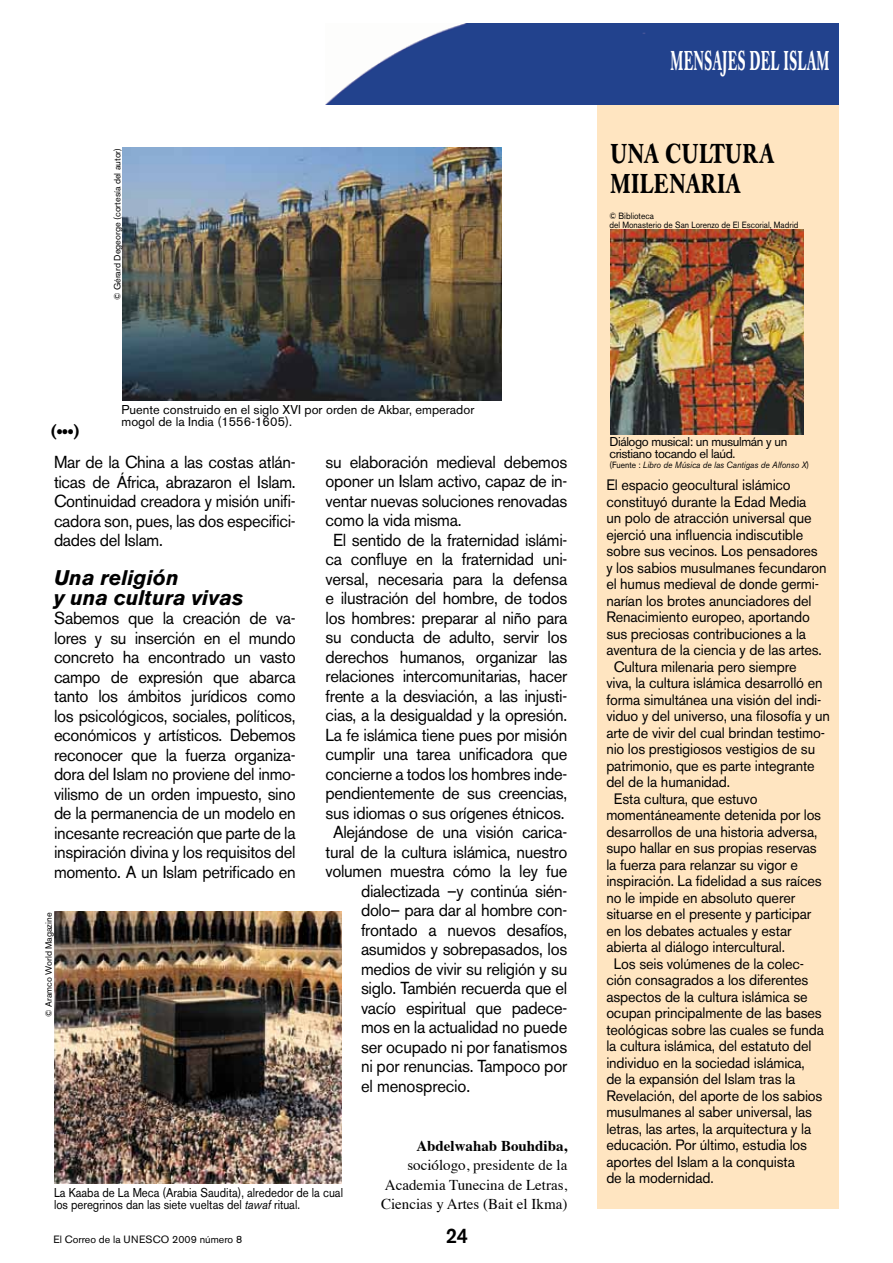
<style>
.page{position:relative;width:893px;height:1263px;background:#fff}
.page>*{position:absolute;margin:0;border:0;box-sizing:border-box;transform-origin:0 0}
.t1{font:700 27px/30px "Caslon Book BE";letter-spacing:.04em;color:#000;scale:.75 1}
.t2{font:700 27px "Caslon Book BE";letter-spacing:.045em;color:#fff;scale:.48 1}
.t3{font:italic 700 21px/19.5px "Akzidenz Grotesk BE";color:#000}
.t4{font:500 21px "Akzidenz Grotesk BE";color:#000;scale:.96 1}
.t5{font:500 18px "Akzidenz Grotesk BE";color:#000;scale:.96 1}
.t6{font:17.25px/19.5px "Akzidenz Grotesk BE";letter-spacing:-.02em;color:#000;text-align:justify;scale:.96 1}
.t7{font:15px "Akzidenz Grotesk BE";letter-spacing:-.01em;color:#000;scale:.96 1}
.t8{font:15px/19.5px "Times";color:#000;text-align:justify}
.t9{font:700 15px "Times";color:#000}
.t10{font:12.75px/12px "Akzidenz Grotesk BE";color:#000;scale:.89 1}
.t11{font:12.75px/12px "Akzidenz Grotesk BE";color:#000}
.t12{font:12.75px/12px "Akzidenz Grotesk BE";letter-spacing:-.03em;color:#000}
.t13{font:10.5px "Akzidenz Grotesk BE";color:#000}
.t14{font:9px/9px "Akzidenz Grotesk BE";color:#000;scale:.92 1}
.t15{font:9px "Akzidenz Grotesk BE";color:#000}
.t16{font:italic 9px "Akzidenz Grotesk BE";color:#000;scale:.92 1}
.s1{font-style:italic}
.s2{font-style:normal}
</style>
<div class="page">
<div style="left:597px;top:100px;width:242px;height:1109px;background:#ffe5c1"></div>
<img style="left:326px;top:23px;width:513px;height:81px">
<img style="left:122px;top:148px;width:380px;height:252px">
<img style="left:611px;top:230px;width:193px;height:204px">
<img style="left:54px;top:911px;width:288px;height:272px">
<p class="t15" style="left:112px;top:300px;width:154px;rotate:-90deg">© Gérard Degeorge (cortesía del autor)</p>
<h1 class="t2" style="left:671px;top:45px;width:331px">MENSAJES DEL ISLAM</h1>
<h1 class="t1" style="left:611px;top:139px;width:220px">UNA CULTURA<br>MILENARIA</h1>
<p class="t14" style="left:609px;top:211px;width:207px">© Biblioteca<br>del Monasterio de San Lorenzo de El Escorial, Madrid</p>
<p class="t5" style="left:51px;top:421px;width:32px">(•••)</p>
<p class="t11" style="left:121px;top:403px;width:354px">Puente construido en el siglo XVI por orden de Akbar, emperador mogol de la India (1556-1605).</p>
<p class="t6" style="left:54px;top:452px;width:253px">Mar de la China a las costas atlán&shy;ticas de África, abrazaron el Islam.<br>Continuidad creadora y misión unifi&shy;cadora son, pues, las dos especifici&shy;dades del Islam.</p>
<p class="t3" style="left:54px;top:568px;width:191px">Una religión<br>y una cultura vivas</p>
<p class="t6" style="left:54px;top:608px;width:253px">Sabemos que la creación de va&shy;lores y su inserción en el mundo concreto ha encontrado un vasto campo de expresión que abarca tanto los ámbitos jurídicos como los psicológicos, sociales, políticos, económicos y artísticos. Debemos reconocer que la fuerza organiza&shy;dora del Islam no proviene del inmo&shy;vilismo de un orden impuesto, sino de la permanencia de un modelo en incesante recreación que parte de la inspiración divina y los requisitos del momento. A un Islam petrificado en</p>
<p class="t15" style="left:43px;top:1016px;width:106px;rotate:-90deg">© Aramco World Magazine</p>
<p class="t6" style="left:326px;top:452px;width:253px">su elaboración medieval debemos</p>
<p class="t6" style="left:326px;top:472px;width:253px">oponer un Islam activo, capaz de in-</p>
<p class="t6" style="left:326px;top:491px;width:253px">ventar nuevas soluciones renovadas</p>
<p class="t6" style="left:326px;top:511px;width:143px">como la vida misma.</p>
<p class="t6" style="left:333px;top:530px;width:245px">El sentido de la fraternidad islámi-</p>
<p class="t6" style="left:326px;top:550px;width:253px">ca confluye en la fraternidad uni-</p>
<p class="t6" style="left:326px;top:569px;width:253px">versal, necesaria para la defensa</p>
<p class="t6" style="left:326px;top:589px;width:253px">e ilustración del hombre, de todos</p>
<p class="t6" style="left:326px;top:608px;width:253px">los hombres: preparar al niño para</p>
<p class="t6" style="left:326px;top:628px;width:253px">su conducta de adulto, servir los</p>
<p class="t6" style="left:326px;top:647px;width:253px">derechos humanos, organizar las</p>
<p class="t6" style="left:326px;top:667px;width:253px">relaciones intercomunitarias, hacer</p>
<p class="t6" style="left:326px;top:686px;width:253px">frente a la desviación, a las injusti-</p>
<p class="t6" style="left:326px;top:706px;width:253px">cias, a la desigualdad y la opresión.</p>
<p class="t6" style="left:326px;top:725px;width:253px">La fe islámica tiene pues por misión</p>
<p class="t6" style="left:326px;top:745px;width:253px">cumplir una tarea unificadora que</p>
<p class="t6" style="left:326px;top:764px;width:253px">concierne a todos los hombres inde-</p>
<p class="t6" style="left:326px;top:784px;width:253px">pendientemente de sus creencias,</p>
<p class="t6" style="left:326px;top:803px;width:250px">sus idiomas o sus orígenes étnicos.</p>
<p class="t6" style="left:333px;top:823px;width:245px">Alejándose de una visión carica-</p>
<p class="t6" style="left:326px;top:842px;width:253px">tural de la cultura islámica, nuestro</p>
<p class="t6" style="left:326px;top:862px;width:253px">volumen muestra cómo la ley fue</p>
<p class="t6" style="left:361px;top:881px;width:216px">dialectizada –y continúa sién-</p>
<p class="t6" style="left:361px;top:900px;width:216px">dolo– para dar al hombre con-</p>
<p class="t6" style="left:361px;top:920px;width:216px">frontado a nuevos desafíos,</p>
<p class="t6" style="left:361px;top:939px;width:216px">asumidos y sobrepasados, los</p>
<p class="t6" style="left:361px;top:959px;width:216px">medios de vivir su religión y su</p>
<p class="t6" style="left:361px;top:978px;width:216px">siglo. También recuerda que el</p>
<p class="t6" style="left:361px;top:998px;width:216px">vacío espiritual que padece-</p>
<p class="t6" style="left:361px;top:1017px;width:216px">mos en la actualidad no puede</p>
<p class="t6" style="left:361px;top:1037px;width:216px">ser ocupado ni por fanatismos</p>
<p class="t6" style="left:361px;top:1056px;width:216px">ni por renuncias. Tampoco por</p>
<p class="t6" style="left:361px;top:1076px;width:115px">el menosprecio.</p>
<p class="t10" style="left:54px;top:1186px;width:326px">La Kaaba de La Meca (Arabia Saudita), alrededor de la cual los peregrinos dan las siete vueltas del <span class="s1">tawaf</span> ritual.</p>
<p class="t13" style="left:53px;top:1233px;width:190px">El Correo de la UNESCO 2009 número 8</p>
<p class="t9" style="left:416px;top:1131px;width:152px">Abdelwahab Bouhdiba,</p>
<p class="t8" style="left:381px;top:1154px;width:188px;text-indent:26px">sociólogo, presidente de la Academia Tunecina de Letras, Ciencias y Artes (Bait el Ikma)</p>
<p class="t4" style="left:446px;top:1223px;width:25px">24</p>
<p class="t12" style="left:609px;top:435px;width:179px">Diálogo musical: un musulmán y un cristiano tocando el laúd.</p>
<p class="t16" style="left:609px;top:459px;width:218px"><span class="s2">(Fuente :</span> Libro de Música de las Cantigas de Alfonso X<span class="s2">)</span></p>
<p class="t7" style="left:606px;top:476px;width:194px">El espacio geocultural islámico</p>
<p class="t7" style="left:606px;top:493px;width:210px">constituyó durante la Edad Media</p>
<p class="t7" style="left:606px;top:509px;width:215px">un polo de atracción universal que</p>
<p class="t7" style="left:606px;top:526px;width:207px">ejerció una influencia indiscutible</p>
<p class="t7" style="left:606px;top:542px;width:222px">sobre sus vecinos. Los pensadores</p>
<p class="t7" style="left:606px;top:559px;width:231px">y los sabios musulmanes fecundaron</p>
<p class="t7" style="left:606px;top:575px;width:223px">el humus medieval de donde germi-</p>
<p class="t7" style="left:606px;top:592px;width:215px">narían los brotes anunciadores del</p>
<p class="t7" style="left:606px;top:608px;width:214px">Renacimiento europeo, aportando</p>
<p class="t7" style="left:606px;top:625px;width:210px">sus preciosas contribuciones a la</p>
<p class="t7" style="left:606px;top:641px;width:226px">aventura de la ciencia y de las artes.</p>
<p class="t7" style="left:614px;top:658px;width:192px">Cultura milenaria pero siempre</p>
<p class="t7" style="left:606px;top:674px;width:227px">viva, la cultura islámica desarrolló en</p>
<p class="t7" style="left:606px;top:691px;width:225px">forma simultánea una visión del indi-</p>
<p class="t7" style="left:606px;top:707px;width:234px">viduo y del universo, una filosofía y un</p>
<p class="t7" style="left:606px;top:724px;width:229px">arte de vivir del cual brindan testimo-</p>
<p class="t7" style="left:606px;top:740px;width:219px">nio los prestigiosos vestigios de su</p>
<p class="t7" style="left:606px;top:757px;width:219px">patrimonio, que es parte integrante</p>
<p class="t7" style="left:606px;top:773px;width:130px">del de la humanidad.</p>
<p class="t7" style="left:614px;top:790px;width:151px">Esta cultura, que estuvo</p>
<p class="t7" style="left:606px;top:806px;width:225px">momentáneamente detenida por los</p>
<p class="t7" style="left:606px;top:823px;width:222px">desarrollos de una historia adversa,</p>
<p class="t7" style="left:606px;top:839px;width:221px">supo hallar en sus propias reservas</p>
<p class="t7" style="left:606px;top:856px;width:201px">la fuerza para relanzar su vigor e</p>
<p class="t7" style="left:606px;top:872px;width:226px">inspiración. La fidelidad a sus raíces</p>
<p class="t7" style="left:606px;top:889px;width:198px">no le impide en absoluto querer</p>
<p class="t7" style="left:606px;top:905px;width:215px">situarse en el presente y participar</p>
<p class="t7" style="left:606px;top:922px;width:195px">en los debates actuales y estar</p>
<p class="t7" style="left:606px;top:938px;width:188px">abierta al diálogo intercultural.</p>
<p class="t7" style="left:614px;top:955px;width:200px">Los seis volúmenes de la colec-</p>
<p class="t7" style="left:606px;top:971px;width:212px">ción consagrados a los diferentes</p>
<p class="t7" style="left:606px;top:988px;width:211px">aspectos de la cultura islámica se</p>
<p class="t7" style="left:606px;top:1004px;width:226px">ocupan principalmente de las bases</p>
<p class="t7" style="left:606px;top:1021px;width:228px">teológicas sobre las cuales se funda</p>
<p class="t7" style="left:606px;top:1037px;width:215px">la cultura islámica, del estatuto del</p>
<p class="t7" style="left:606px;top:1054px;width:208px">individuo en la sociedad islámica,</p>
<p class="t7" style="left:606px;top:1070px;width:198px">de la expansión del Islam tras la</p>
<p class="t7" style="left:606px;top:1087px;width:227px">Revelación, del aporte de los sabios</p>
<p class="t7" style="left:606px;top:1103px;width:216px">musulmanes al saber universal, las</p>
<p class="t7" style="left:606px;top:1120px;width:215px">letras, las artes, la arquitectura y la</p>
<p class="t7" style="left:606px;top:1136px;width:211px">educación. Por último, estudia los</p>
<p class="t7" style="left:606px;top:1153px;width:198px">aportes del Islam a la conquista</p>
<p class="t7" style="left:606px;top:1169px;width:113px">de la modernidad.</p>
</div>
